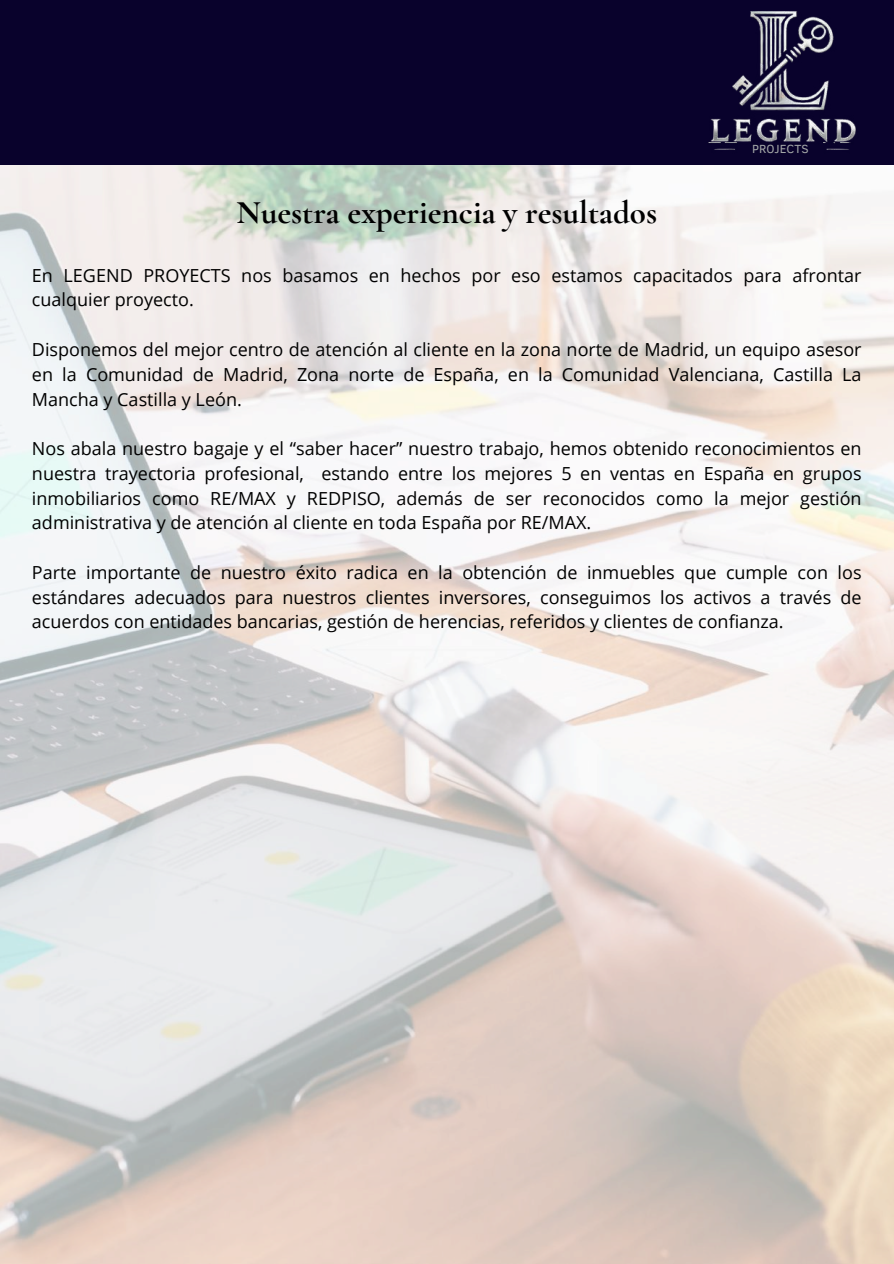
<style>
.page{position:relative;width:894px;height:1264px;background:#fff}
.page>*{position:absolute;margin:0;border:0;box-sizing:border-box;transform-origin:0 0}
.t1{font:700 33px "Cormorant Garamond";color:#000}
.t2{font:18px/24.8px "Open Sans";color:#000;text-align:justify}
.t3{font:12.15px "Clear Sans";color:#a4a8a8}
</style>
<div class="page">
<img style="left:0;top:165px;width:893px;height:1098px">
<div style="left:0;top:0;width:893px;height:165px;background:#09022c"></div>
<img style="left:708px;top:11px;width:148px;height:132px">
<img style="left:823px;top:143px;width:46px;height:26px">
<img style="left:693px;top:148px;width:44px;height:21px">
<h1 class="t1" style="left:236px;top:192px;width:422px">Nuestra experiencia y resultados</h1>
<p class="t3" style="left:752px;top:139px;width:58px">PROJECTS</p>
<p class="t2" style="left:32px;top:262px;width:830px">En LEGEND PROYECTS nos basamos en hechos por eso estamos capacitados para afrontar cualquier proyecto.</p>
<p class="t2" style="left:32px;top:336px;width:830px">Disponemos del mejor centro de atención al cliente en la zona norte de Madrid, un equipo asesor en la Comunidad de Madrid, Zona norte de España, en la Comunidad Valenciana, Castilla La Mancha y Castilla y León.</p>
<p class="t2" style="left:32px;top:435px;width:830px">Nos abala nuestro bagaje y el “saber hacer” nuestro trabajo, hemos obtenido reconocimientos en nuestra trayectoria profesional, estando entre los mejores 5 en ventas en España en grupos inmobiliarios como RE/MAX y REDPISO, además de ser reconocidos como la mejor gestión administrativa y de atención al cliente en toda España por RE/MAX.</p>
<p class="t2" style="left:32px;top:559px;width:830px">Parte importante de nuestro éxito radica en la obtención de inmuebles que cumple con los estándares adecuados para nuestros clientes inversores, conseguimos los activos a través de acuerdos con entidades bancarias, gestión de herencias, referidos y clientes de confianza.</p>
</div>
